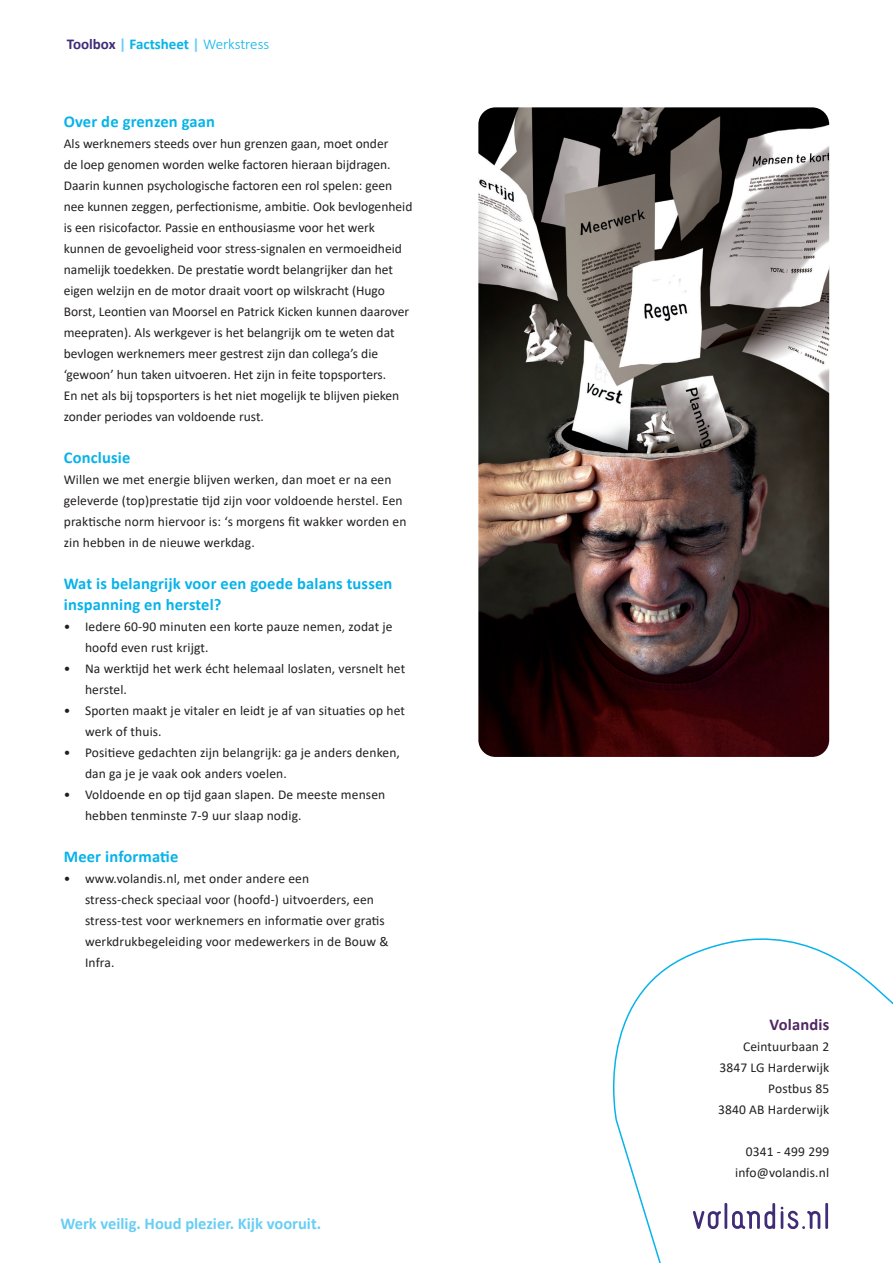
<style>
.page{position:relative;width:893px;height:1263px;background:#fff}
.page>*{position:absolute;margin:0;border:0;box-sizing:border-box;transform-origin:0 0}
.Kop{font:700 16.5px/21px "Calibri";letter-spacing:.01em;color:#07b3e9}
.t1{font:700 16.5px "Calibri";color:#67cef5}
.Paragraaf{font:700 16.5px "Calibri";letter-spacing:.01em;color:#512762}
.t2{font:300 15px "Calibri";color:#07b3e9}
.platte_tekst{font:13.5px/21px "Calibri";color:#231f20}
.s1{font-weight:700;color:#402c77}
.s2{font-weight:700;color:#67cef5}
.s3{font-weight:700}
</style>
<div class="page">
<svg style="left:613px;top:938px;width:280px;height:325px"></svg>
<svg style="left:693px;top:1203px;width:82px;height:26px"></svg>
<svg style="left:781px;top:1203px;width:47px;height:26px"></svg>
<img style="left:478px;top:107px;width:351px;height:650px">
<p class="t2" style="left:67px;top:35px;width:204px"><span class="s1">Toolbox</span> <span class="s2">|</span> <span class="s3">Factsheet</span> <span class="s2">|</span> Werkstress</p>
<p class="Kop" style="left:64px;top:111px;width:153px">Over de grenzen gaan</p>
<p class="platte_tekst" style="left:64px;top:132px;width:350px">Als werknemers steeds over hun grenzen gaan, moet onder<br>de loep genomen worden welke factoren hieraan bijdragen.<br>Daarin kunnen psychologische factoren een rol spelen: geen nee kunnen zeggen, perfectionisme, ambitie. Ook bevlogenheid is een risicofactor. Passie en enthousiasme voor het werk kunnen de gevoeligheid voor stress-signalen en vermoeidheid namelijk toedekken. De prestatie wordt belangrijker dan het eigen welzijn en de motor draait voort op wilskracht (Hugo Borst, Leontien van Moorsel en Patrick Kicken kunnen daarover meepraten). Als werkgever is het belangrijk om te weten dat bevlogen werknemers meer gestrest zijn dan collega’s die ‘gewoon’ hun taken uitvoeren. Het zijn in feite topsporters.<br>En net als bij topsporters is het niet mogelijk te blijven pieken zonder periodes van voldoende rust.</p>
<p class="Kop" style="left:64px;top:447px;width:68px">Conclusie</p>
<p class="platte_tekst" style="left:64px;top:468px;width:344px">Willen we met energie blijven werken, dan moet er na een geleverde (top)prestatie tijd zijn voor voldoende herstel. Een praktische norm hiervoor is: ‘s morgens fit wakker worden en zin hebben in de nieuwe werkdag.</p>
<p class="Kop" style="left:64px;top:573px;width:330px">Wat is belangrijk voor een goede balans tussen inspanning en herstel?</p>
<p class="platte_tekst" style="left:85px;top:615px;width:309px;text-indent:-21px">• Iedere 60-90 minuten een korte pauze nemen, zodat je hoofd even rust krijgt.</p>
<p class="platte_tekst" style="left:85px;top:657px;width:322px;text-indent:-21px">• Na werktijd het werk écht helemaal loslaten, versnelt het herstel.</p>
<p class="platte_tekst" style="left:85px;top:699px;width:322px;text-indent:-21px">• Sporten maakt je vitaler en leidt je af van situaties op het werk of thuis.</p>
<p class="platte_tekst" style="left:85px;top:741px;width:316px;text-indent:-21px">• Positieve gedachten zijn belangrijk: ga je anders denken, dan ga je je vaak ook anders voelen.</p>
<p class="platte_tekst" style="left:85px;top:783px;width:302px;text-indent:-21px">• Voldoende en op tijd gaan slapen. De meeste mensen hebben tenminste 7-9 uur slaap nodig.</p>
<p class="Kop" style="left:64px;top:846px;width:116px">Meer informatie</p>
<p class="platte_tekst" style="left:85px;top:867px;width:305px;text-indent:-21px">• www.volandis.nl, met onder andere een<br>stress-check speciaal voor (hoofd-) uitvoerders, een stress-test voor werknemers en informatie over gratis werkdrukbegeleiding voor medewerkers in de Bouw &amp; Infra.</p>
<p class="t1" style="left:60px;top:1212px;width:262px">Werk veilig. Houd plezier. Kijk vooruit.</p>
<p class="Paragraaf" style="left:770px;top:1013px;width:61px">Volandis</p>
<p class="platte_tekst" style="left:743px;top:1035px;width:88px">Ceintuurbaan 2</p>
<p class="platte_tekst" style="left:719px;top:1056px;width:111px">3847 LG Harderwijk</p>
<p class="platte_tekst" style="left:768px;top:1077px;width:62px">Postbus 85</p>
<p class="platte_tekst" style="left:718px;top:1098px;width:113px">3840 AB Harderwijk</p>
<p class="platte_tekst" style="left:746px;top:1140px;width:85px">0341 - 499 299</p>
<p class="platte_tekst" style="left:735px;top:1161px;width:95px">info@volandis.nl</p>
</div>
